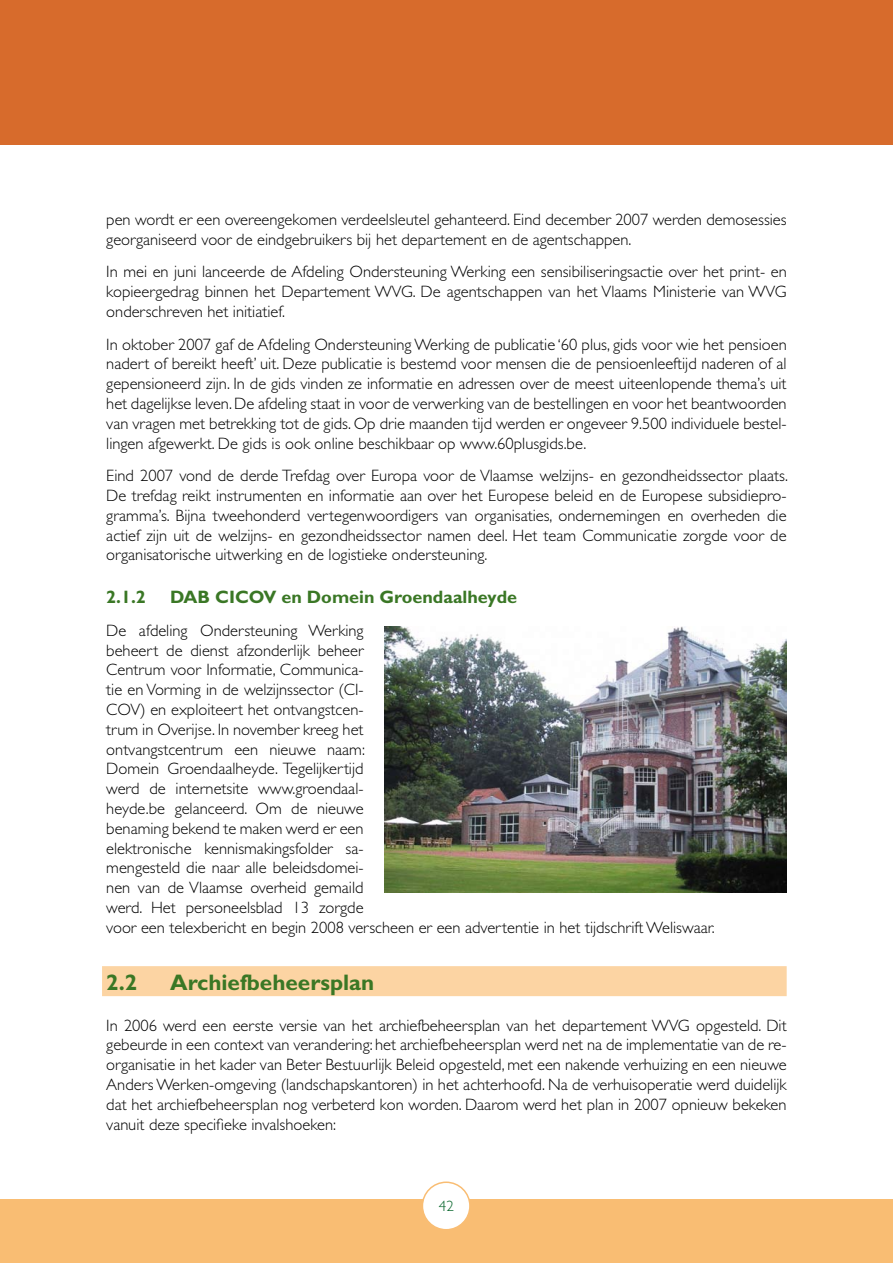
<style>
.page{position:relative;width:893px;height:1263px;background:#fff}
.page>*{position:absolute;margin:0;border:0;box-sizing:border-box;transform-origin:0 0}
.t1{font:700 22.5px "Gill Sans";color:#3a7725}
.t2{font:700 18px "Gill Sans";color:#3a7725}
.t3{font:300 16.5px/19.8px "Gill Sans";color:#000;text-align:justify}
.t4{font:300 15px "Gill Sans";color:#006226}
</style>
<div class="page">
<div style="left:0;top:0;width:893px;height:145px;background:#d76b2c"></div>
<div style="left:0;top:1199px;width:893px;height:64px;background:#f9bd73"></div>
<div style="left:422px;top:1182px;width:48px;height:48px;background:#fff;border-radius:50%"></div>
<div style="left:422px;top:1181px;width:49px;height:49px;border:2px solid #f9bd73;border-radius:50%"></div>
<div style="left:102px;top:966px;width:685px;height:30px;background:#fcd4a3"></div>
<img style="left:385px;top:626px;width:402px;height:266px">
<p class="t3" style="left:106px;top:210px;width:682px">pen wordt er een overeengekomen verdeelsleutel gehanteerd. Eind december 2007 werden demosessies georganiseerd voor de eindgebruikers bij het departement en de agentschappen.</p>
<p class="t3" style="left:106px;top:262px;width:682px">In mei en juni lanceerde de Afdeling Ondersteuning Werking een sensibiliseringsactie over het print- en kopieergedrag binnen het Departement WVG. De agentschappen van het Vlaams Ministerie van WVG onderschreven het initiatief.</p>
<p class="t3" style="left:106px;top:334px;width:682px">In oktober 2007 gaf de Afdeling Ondersteuning Werking de publicatie ‘60 plus, gids voor wie het pensioen nadert of bereikt heeft’ uit. Deze publicatie is bestemd voor mensen die de pensioenleeftijd naderen of al gepensioneerd zijn. In de gids vinden ze informatie en adressen over de meest uiteenlopende thema’s uit het dagelijkse leven. De afdeling staat in voor de verwerking van de bestellingen en voor het beantwoorden van vragen met betrekking tot de gids. Op drie maanden tijd werden er ongeveer 9.500 individuele bestel&shy;lingen afgewerkt. De gids is ook online beschikbaar op www.60plusgids.be.</p>
<p class="t3" style="left:106px;top:466px;width:683px">Eind 2007 vond de derde Trefdag over Europa voor de Vlaamse welzijns- en gezondheidssector plaats.<br>De trefdag reikt instrumenten en informatie aan over het Europese beleid en de Europese subsidiepro&shy;gramma’s. Bijna tweehonderd vertegenwoordigers van organisaties, ondernemingen en overheden die actief zijn uit de welzijns- en gezondheidssector namen deel. Het team Communicatie zorgde voor de organisatorische uitwerking en de logistieke ondersteuning.</p>
<p class="t2" style="left:106px;top:586px;width:41px">2.1.2</p>
<p class="t2" style="left:170px;top:586px;width:349px">DAB CICOV en Domein Groendaalheyde</p>
<p class="t3" style="left:106px;top:620px;width:610px;text-align:left">De afdeling Ondersteuning Werking<br>beheert de dienst afzonderlijk beheer<br>Centrum voor Informatie, Communica-<br>tie en Vorming in de welzijnssector (CI-<br>COV) en exploiteert het ontvangstcen-<br>trum in Overijse. In november kreeg het<br>ontvangstcentrum een nieuwe naam:<br>Domein Groendaalheyde. Tegelijkertijd<br>werd de internetsite www.groendaal-<br>heyde.be gelanceerd. Om de nieuwe<br>benaming bekend te maken werd er een<br>elektronische kennismakingsfolder sa-<br>mengesteld die naar alle beleidsdomei-<br>nen van de Vlaamse overheid gemaild<br>werd. Het personeelsblad 13 zorgde<br>voor een telexbericht en begin 2008 verscheen er een advertentie in het tijdschrift Weliswaar.</p>
<h1 class="t1" style="left:106px;top:969px;width:270px">2.2 Archiefbeheersplan</h1>
<p class="t3" style="left:106px;top:1015px;width:682px">In 2006 werd een eerste versie van het archiefbeheersplan van het departement WVG opgesteld. Dit gebeurde in een context van verandering: het archiefbeheersplan werd net na de implementatie van de re&shy;organisatie in het kader van Beter Bestuurlijk Beleid opgesteld, met een nakende verhuizing en een nieuwe Anders Werken-omgeving (landschapskantoren) in het achterhoofd. Na de verhuisoperatie werd duidelijk dat het archiefbeheersplan nog verbeterd kon worden. Daarom werd het plan in 2007 opnieuw bekeken vanuit deze specifieke invalshoeken:</p>
<p class="t4" style="left:439px;top:1197px;width:16px">42</p>
</div>
